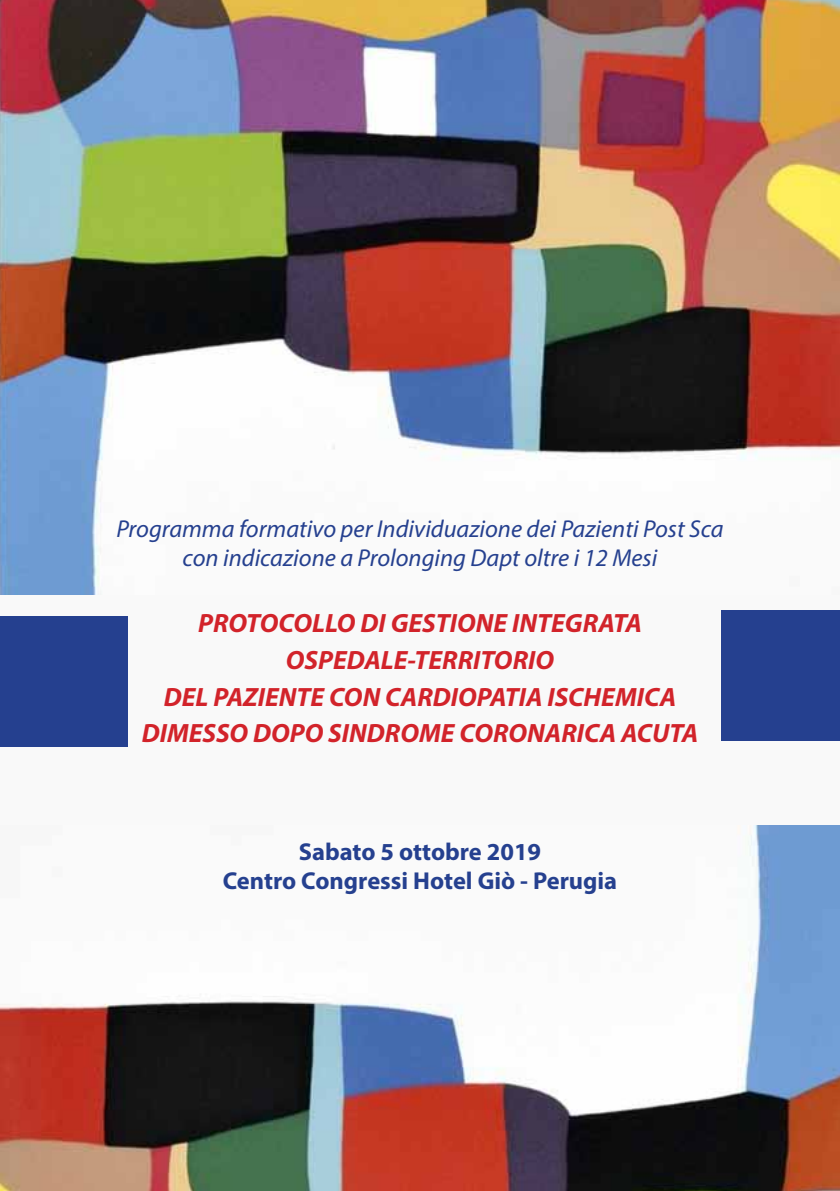
<style>
.page{position:relative;width:840px;height:1191px;background:#fff}
.page>*{position:absolute;margin:0;border:0;box-sizing:border-box;transform-origin:0 0}
.t1{font:italic 700 26.6px/36.8px "Myriad Pro";color:#d2232a;text-align:center}
.t2{font:italic 24.4px/29.4px "Myriad Pro";color:#25408f;text-align:center}
.t3{font:700 24.4px/29.4px "Myriad Pro";color:#25408f;text-align:center}
</style>
<div class="page">
<img style="left:0;top:825px;width:839px;height:366px">
<img style="left:0;top:0;width:839px;height:595px">
<div style="left:0;top:595px;width:839px;height:230px;background:#f9f9f9"></div>
<div style="left:0;top:616px;width:128px;height:130px;background:#25408f"></div>
<div style="left:720px;top:610px;width:119px;height:131px;background:#25408f"></div>
<p class="t2" style="left:116px;top:513px;width:608px">Programma formativo per Individuazione dei Pazienti Post Sca con indicazione a Prolonging Dapt oltre i 12 Mesi</p>
<p class="t1" style="left:142px;top:604px;width:558px">PROTOCOLLO DI GESTIONE INTEGRATA OSPEDALE-TERRITORIO<br>DEL PAZIENTE CON CARDIOPATIA ISCHEMICA DIMESSO DOPO SINDROME CORONARICA ACUTA</p>
<p class="t3" style="left:223px;top:836px;width:396px">Sabato 5 ottobre 2019<br>Centro Congressi Hotel Giò - Perugia</p>
</div>
